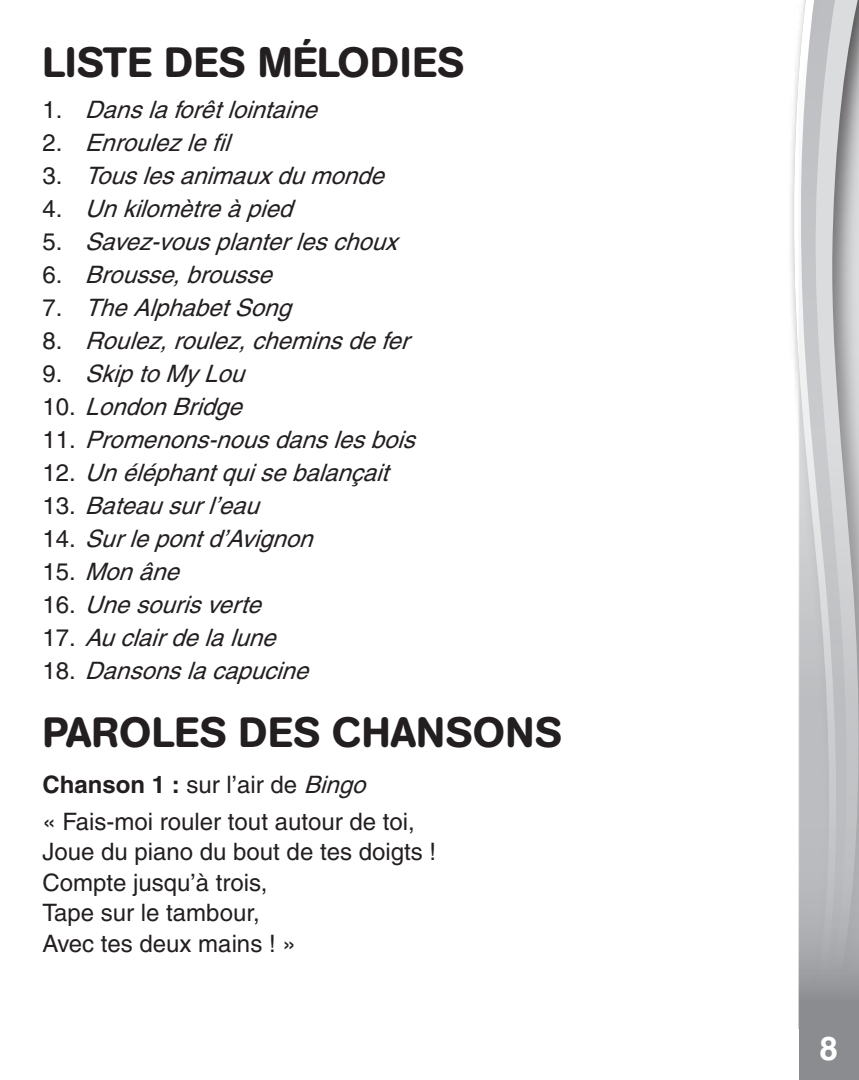
<style>
.page{position:relative;width:859px;height:1080px;background:#fff}
.page>*{position:absolute;margin:0;border:0;box-sizing:border-box;transform-origin:0 0}
.Headline{font:500 42px "AG Book Rounded";letter-spacing:.02em;color:#231f20}
.t1{font:700 33px "Helvetica";color:#fff}
.body_text1{font:italic 500 24px "Helvetica";color:#231f20}
.Headline-2{font:500 24px "Helvetica";color:#231f20}
.s1{font-style:normal}
.s2{font-weight:700}
.s3{font-style:italic}
</style>
<div class="page">
<svg style="left:793px;top:45px;width:6px;height:984px"></svg>
<svg style="left:799px;top:0;width:60px;height:1080px;background:#bebfc1"></svg>
<p class="Headline" style="left:42px;top:38px;width:423px">LISTE DES MÉLODIES</p>
<p class="body_text1" style="left:42px;top:96px;width:284px"><span class="s1">1 .</span> Danslaforêtlointaine</p>
<p class="body_text1" style="left:42px;top:129px;width:197px"><span class="s1">2 .</span> Enroulezlefil</p>
<p class="body_text1" style="left:42px;top:162px;width:352px"><span class="s1">3 .</span> Touslesanimauxdumonde</p>
<p class="body_text1" style="left:42px;top:195px;width:260px"><span class="s1">4 .</span> Unkilomètreàpied</p>
<p class="body_text1" style="left:42px;top:228px;width:365px"><span class="s1">5 .</span> Savez-vousplanterleschoux</p>
<p class="body_text1" style="left:42px;top:261px;width:239px"><span class="s1">6 .</span> Brousse,brousse</p>
<p class="body_text1" style="left:42px;top:294px;width:259px"><span class="s1">7 .</span> TheAlphabetSong</p>
<p class="body_text1" style="left:42px;top:327px;width:376px"><span class="s1">8 .</span> Roulez,roulez,cheminsdefer</p>
<p class="body_text1" style="left:42px;top:360px;width:212px"><span class="s1">9 .</span> SkiptoMyLou</p>
<p class="body_text1" style="left:42px;top:393px;width:209px"><span class="s1">1 0 .</span> LondonBridge</p>
<p class="body_text1" style="left:42px;top:426px;width:383px"><span class="s1">1 1 .</span> Promenons-nousdanslesbois</p>
<p class="body_text1" style="left:42px;top:459px;width:356px"><span class="s1">1 2 .</span> Unéléphantquisebalançait</p>
<p class="body_text1" style="left:42px;top:492px;width:226px"><span class="s1">1 3 .</span> Bateausurl’eau</p>
<p class="body_text1" style="left:42px;top:525px;width:280px"><span class="s1">1 4 .</span> Surlepontd’Avignon</p>
<p class="body_text1" style="left:42px;top:558px;width:146px"><span class="s1">1 5 .</span> Monâne</p>
<p class="body_text1" style="left:42px;top:591px;width:228px"><span class="s1">1 6 .</span> Unesourisverte</p>
<p class="body_text1" style="left:42px;top:624px;width:243px"><span class="s1">1 7 .</span> Auclairdelalune</p>
<p class="body_text1" style="left:42px;top:657px;width:276px"><span class="s1">1 8 .</span> Dansonslacapucine</p>
<p class="Headline" style="left:42px;top:708px;width:521px">PAROLES DES CHANSONS</p>
<p class="Headline-2" style="left:42px;top:770px;width:332px"><span class="s2">Chanson 1 :</span> sur l’air de <span class="s3">Bingo</span></p>
<p class="Headline-2" style="left:42px;top:807px;width:374px">« Fais-moi rouler tout autour de toi,</p>
<p class="Headline-2" style="left:42px;top:838px;width:395px">Joue du piano du bout de tes doigts !</p>
<p class="Headline-2" style="left:42px;top:868px;width:227px">Compte jusqu’à trois,</p>
<p class="Headline-2" style="left:42px;top:899px;width:219px">Tape sur le tambour,</p>
<p class="Headline-2" style="left:42px;top:929px;width:255px">Avec tes deux mains ! »</p>
<h2 class="t1" style="left:820px;top:1025px;width:25px">8 <sup>8</sup>8</h2>
</div>
